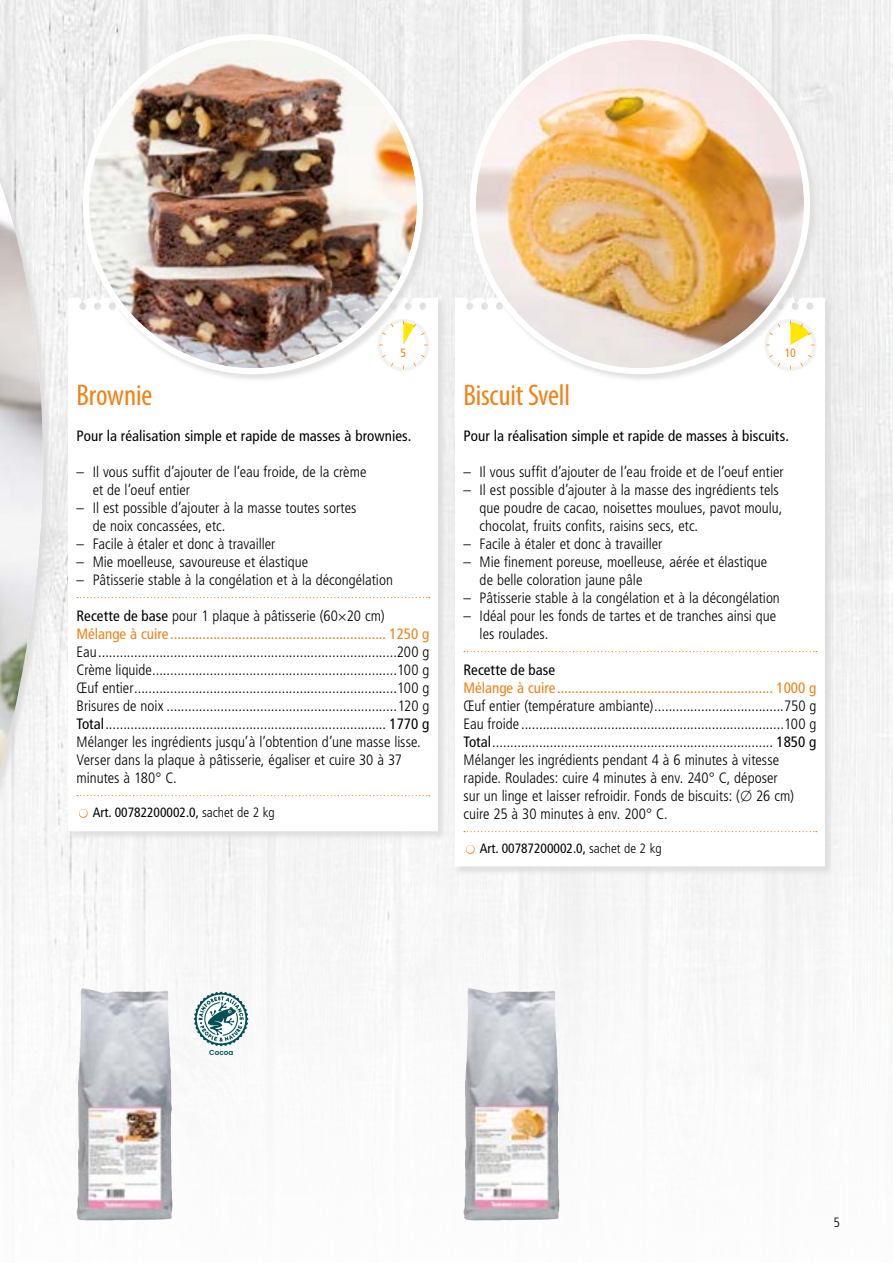
<style>
.page{position:relative;width:893px;height:1263px;background:#fff}
.page>*{position:absolute;margin:0;border:0;box-sizing:border-box;transform-origin:0 0}
.t1{font:condensed 30px "Myriad Pro";letter-spacing:-.005em;color:#f08216}
.t2{font:300 condensed 15px/18px "Frutiger LT Pro";color:#000}
.t3{font:condensed 15px/18px "Frutiger LT Pro";color:#f08216}
.t4{font:condensed 15px "Frutiger LT Pro";letter-spacing:.005em;color:#000}
.t5{font:condensed 13.5px "Frutiger LT Pro";color:#000}
.t6{font:300 condensed 13.5px "Frutiger LT Pro";color:#000}
.t7{font:condensed 12px "Frutiger LT Pro";color:#f08216}
.t8{font:600 7.2px "Poppins";color:#015055}
.s1{color:#000}
.s2{font-weight:300;color:#000}
.s3{font-weight:400}
.s4{font-weight:300}
.s5{font-family:"European Pi Two";font-weight:400;font-stretch:normal}
</style>
<div class="page">
<img style="left:105px;top:0;width:788px;height:1221px">
<svg style="left:0;top:0;width:105px;height:1221px"></svg>
<img style="left:0;top:182px;width:45px;height:588px">
<img style="left:77px;top:988px;width:95px;height:232px">
<div style="left:68px;top:298px;width:378px;height:542px;background:#e5e5e5"></div>
<div style="left:68px;top:298px;width:370px;height:533px;background:#fff"></div>
<svg style="left:77px;top:597px;width:353px;height:1px"></svg>
<svg style="left:77px;top:795px;width:353px;height:1px"></svg>
<div style="left:83px;top:34px;width:348px;height:348px;background:#d8d9d8;opacity:.75"></div>
<div style="left:86px;top:37px;width:334px;height:334px;background:#fff;border-radius:50%"></div>
<img style="left:89px;top:40px;width:328px;height:328px;border-radius:164px">
<div style="left:377px;top:319px;width:52px;height:52px;background:#f2f2f2;border-radius:50%"></div>
<svg style="left:379px;top:321px;width:49px;height:48px"></svg>
<svg style="left:193px;top:991px;width:56px;height:56px"></svg>
<div style="left:455px;top:298px;width:378px;height:576px;background:#e3e3e3"></div>
<div style="left:455px;top:298px;width:370px;height:568px;background:#fff"></div>
<svg style="left:464px;top:651px;width:353px;height:1px"></svg>
<svg style="left:464px;top:831px;width:353px;height:1px"></svg>
<div style="left:470px;top:34px;width:348px;height:348px;background:#d8d9d8;opacity:.75"></div>
<div style="left:473px;top:37px;width:334px;height:334px;background:#fff;border-radius:50%"></div>
<img style="left:476px;top:40px;width:328px;height:328px;border-radius:164px">
<img style="left:463px;top:988px;width:96px;height:232px">
<div style="left:764px;top:319px;width:52px;height:52px;background:#f2f2f2;border-radius:50%"></div>
<svg style="left:766px;top:321px;width:49px;height:48px"></svg>
<svg style="left:79px;top:809px;width:8px;height:8px"></svg>
<svg style="left:466px;top:845px;width:8px;height:8px"></svg>
<p class="t7" style="left:401px;top:346px;width:7px">5</p>
<h1 class="t1" style="left:77px;top:377px;width:77px">Brownie</h1>
<p class="t4" style="left:77px;top:427px;width:336px">Pour la réalisation simple et rapide de masses à brownies.</p>
<p class="t2" style="left:93px;top:463px;width:275px;text-indent:-16px">– Il vous suffit d’ajouter de l’eau froide, de la crème et de l’oeuf entier</p>
<p class="t2" style="left:93px;top:499px;width:265px;text-indent:-16px">– Il est possible d’ajouter à la masse toutes sortes de noix concassées, etc.</p>
<p class="t2" style="left:77px;top:535px;width:200px">– Facile à étaler et donc à travailler</p>
<p class="t2" style="left:77px;top:553px;width:233px">– Mie moelleuse, savoureuse et élastique</p>
<p class="t2" style="left:77px;top:571px;width:318px">– Pâtisserie stable à la congélation et à la décongélation</p>
<p class="t3" style="left:77px;top:607px;width:354px"><span class="s1">Recette de base</span> <span class="s2">pour 1 plaque à pâtisserie (60×20 cm)<br></span>Mélange à cuire............................................................ 1250 g</p>
<p class="t2" style="left:77px;top:643px;width:354px">Eau...................................................................................200 g Crème liquide....................................................................100 g Œuf entier.........................................................................100 g Brisures de noix ................................................................120 g <span class="s3">Total</span>.............................................................................. <span class="s3">1770 g </span>Mélanger les ingrédients jusqu’à l’obtention d’une masse lisse.<br>Verser dans la plaque à pâtisserie, égaliser et cuire 30 à 37 minutes à 180° C.</p>
<p class="t5" style="left:93px;top:805px;width:184px">Art. 00782200002.0, <span class="s4">sachet de 2 kg</span></p>
<p class="t7" style="left:785px;top:346px;width:13px">10</p>
<h1 class="t1" style="left:463px;top:377px;width:108px">Biscuit Svell</h1>
<p class="t4" style="left:463px;top:427px;width:327px">Pour la réalisation simple et rapide de masses à biscuits.</p>
<p class="t2" style="left:463px;top:463px;width:322px">– Il vous suffit d’ajouter de l’eau froide et de l‘oeuf entier</p>
<p class="t2" style="left:480px;top:481px;width:304px;text-indent:-16px">– Il est possible d’ajouter à la masse des ingrédients tels que poudre de cacao, noisettes moulues, pavot moulu, chocolat, fruits confits, raisins secs, etc.</p>
<p class="t2" style="left:463px;top:535px;width:200px">– Facile à étaler et donc à travailler</p>
<p class="t2" style="left:480px;top:553px;width:289px;text-indent:-16px">– Mie finement poreuse, moelleuse, aérée et élastique de belle coloration jaune pâle</p>
<p class="t2" style="left:463px;top:589px;width:318px">– Pâtisserie stable à la congélation et à la décongélation</p>
<p class="t2" style="left:480px;top:607px;width:298px;text-indent:-16px">– Idéal pour les fonds de tartes et de tranches ainsi que les roulades.</p>
<p class="t4" style="left:463px;top:661px;width:93px">Recette de base</p>
<p class="t3" style="left:463px;top:679px;width:354px">Mélange à cuire............................................................ 1000 g</p>
<p class="t2" style="left:463px;top:697px;width:354px">Œuf entier (température ambiante)....................................750 g Eau froide .........................................................................100 g <span class="s3">Total</span>.............................................................................. <span class="s3">1850 g </span>Mélanger les ingrédients pendant 4 à 6 minutes à vitesse rapide. Roulades: cuire 4 minutes à env. 240° C, déposer<br>sur un linge et laisser refroidir. Fonds de biscuits: (<span class="s5">x</span> 26 cm) cuire 25 à 30 minutes à env. 200° C.</p>
<p class="t5" style="left:480px;top:841px;width:184px">Art. 00787200002.0, <span class="s4">sachet de 2 kg</span></p>
<p class="t8" style="left:209px;top:1048px;width:25px">Cocoa</p>
<p class="t6" style="left:833px;top:1215px;width:8px">5</p>
</div>
